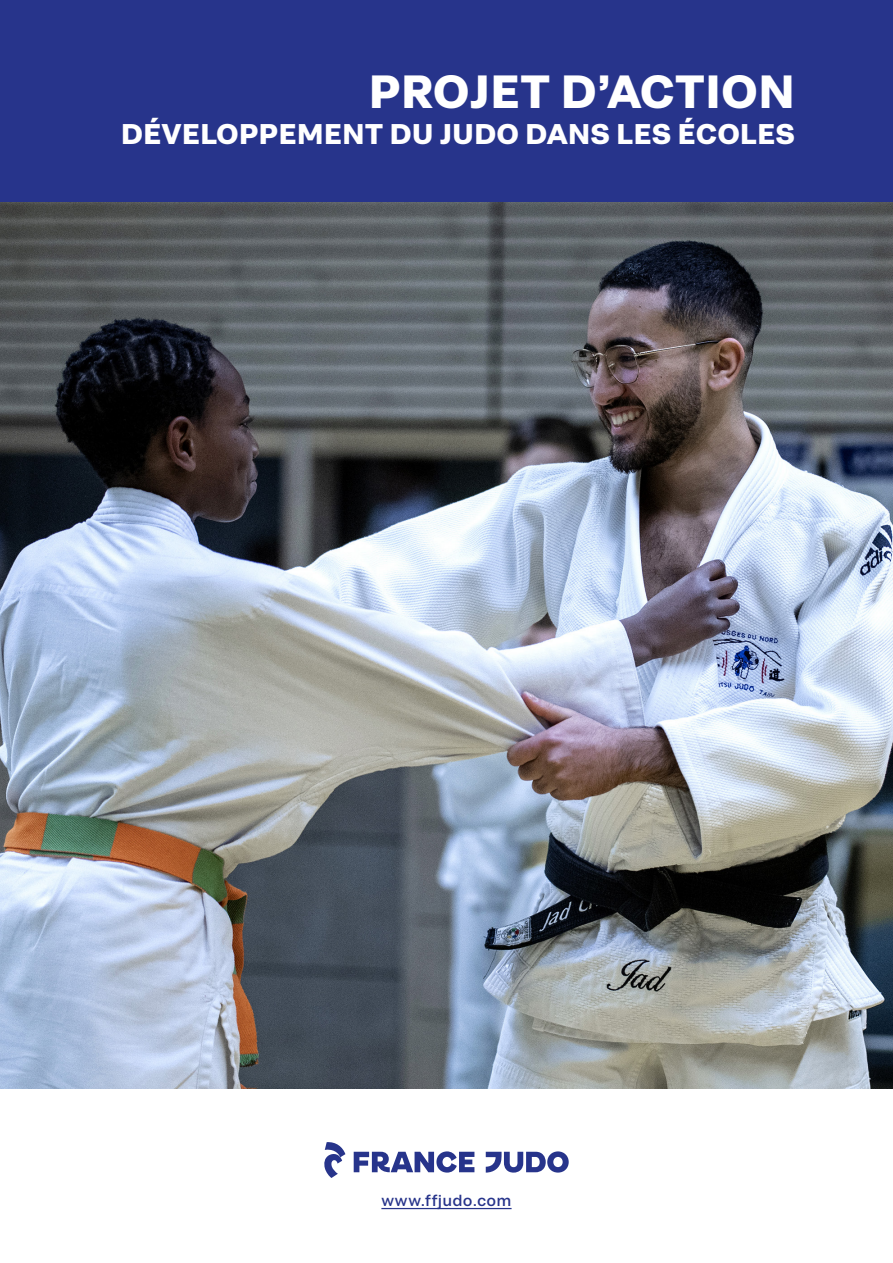
<style>
.page{position:relative;width:893px;height:1263px;background:#fff}
.page>*{position:absolute;margin:0;border:0;box-sizing:border-box;transform-origin:0 0}
.Section_Title_34pt{font:700 46.5px "Grtsk Peta";color:#fff}
.Section_Title_34pt-2{font:700 28.5px "Grtsk Peta";color:#fff}
.Black{font:500 15px "Grtsk Peta";letter-spacing:.025em;color:#27348b}
</style>
<div class="page">
<img style="left:0;top:202px;width:893px;height:887px">
<div style="left:0;top:0;width:893px;height:202px;background:#27348b"></div>
<hr style="left:381px;top:1208px;width:131px;height:1px;background:#27348b">
<svg style="left:354px;top:1151px;width:120px;height:21px"></svg>
<svg style="left:486px;top:1151px;width:83px;height:21px"></svg>
<svg style="left:324px;top:1142px;width:21px;height:36px"></svg>
<p class="Section_Title_34pt" style="left:368px;top:62px;width:428px">PROJET D’ACTION</p>
<p class="Section_Title_34pt-2" style="left:121px;top:116px;width:676px">DÉVELOPPEMENT DU JUDO DANS LES ÉCOLES</p>
<p class="Black" style="left:381px;top:1191px;width:132px">www.ffjudo.com</p>
</div>
